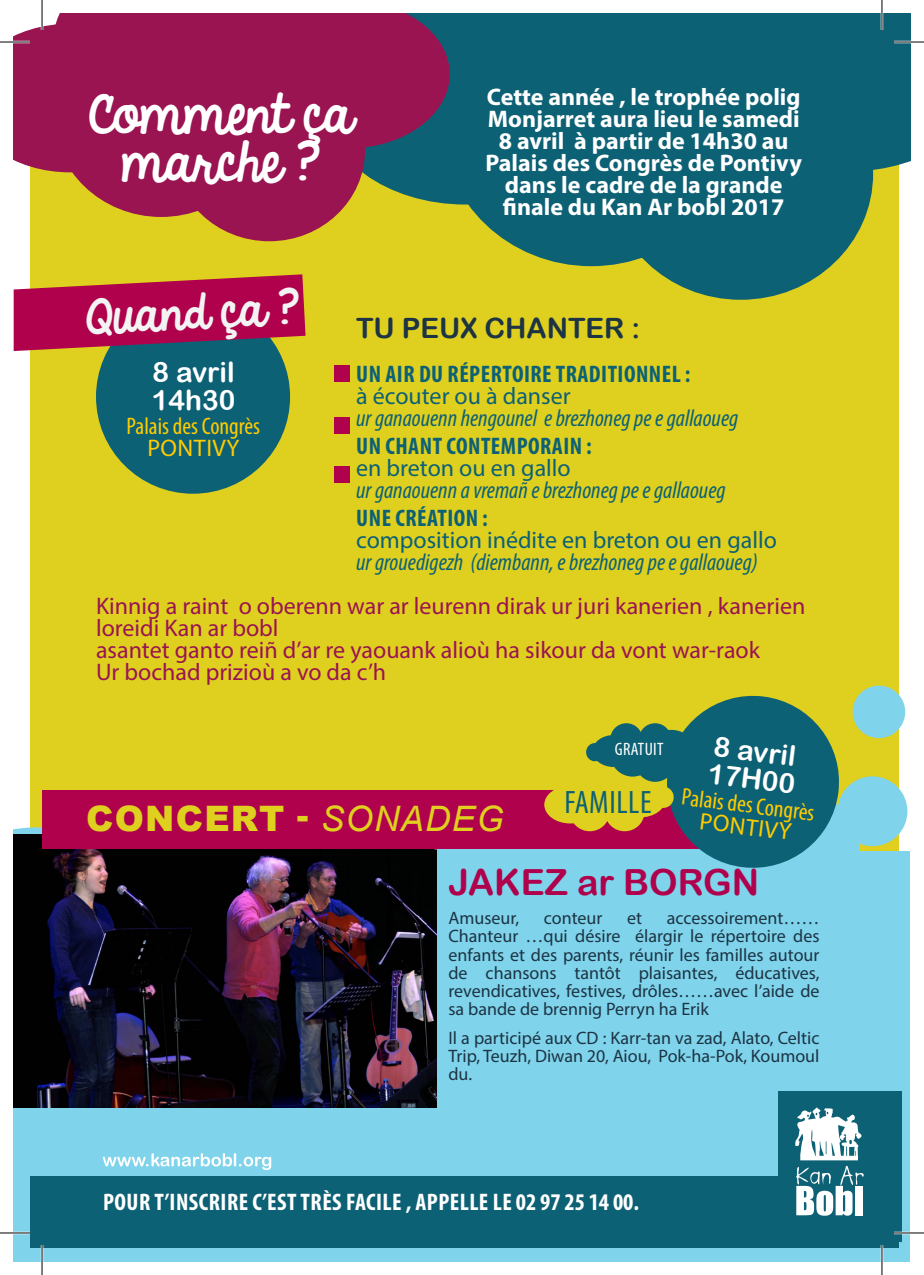
<style>
.page{position:relative;width:924px;height:1275px;background:#fff}
.page>*{position:absolute;margin:0;border:0;box-sizing:border-box;transform-origin:0 0}
.t1{font:48px/48px "KG Always A Good Time";color:#fff;text-align:center}
.t2{font:43.2px "KG Always A Good Time";color:#f3f3f3}
.t3{font:36px "Arial Rounded MT Bold";color:#af014c}
.t4{font:900 35px "Arial";letter-spacing:.035em;color:#dfd01f}
.t5{font:condensed 32.6px "Myriad Pro";letter-spacing:.02em;color:#0d6175}
.t6{font:28px "Arial Rounded MT Bold";color:#fff}
.t7{font:28px "Arial Rounded MT Bold";color:#1c3444}
.t8{font:24px/22px "Myriad Pro";color:#991451}
.t9{font:700 24px/22px "Myriad Pro";color:#fff;text-align:center}
.t10{font:italic condensed 24px "Myriad Pro";color:#0d6175}
.t11{font:24px "Myriad Pro";color:#0d6175}
.t12{font:700 condensed 24px "Myriad Pro";letter-spacing:.02em;color:#0d6175}
.t13{font:700 condensed 24px "Myriad Pro";letter-spacing:.02em;color:#fff}
.t14{font:condensed 24px "Myriad Pro";color:#fc0}
.t15{font:24px "Myriad Pro";letter-spacing:.02em;color:#fc0}
.t16{font:18px/18px "Myriad Pro";color:#1c3444;text-align:justify}
.t17{font:condensed 18px "Myriad Pro";letter-spacing:.02em;color:#fff}
.s1{font-weight:400;font-style:italic}
</style>
<div class="page">
<div style="left:31px;top:32px;width:867px;height:1229px;background:#dfd01f"></div>
<div style="left:340px;top:803px;width:161px;height:171px;background:#7fd3eb;border-radius:50%"></div>
<div style="left:465px;top:803px;width:218px;height:222px;background:#7fd3eb;border-radius:50%"></div>
<div style="left:619px;top:816px;width:154px;height:153px;background:#7fd3eb;border-radius:50%"></div>
<div style="left:748px;top:793px;width:110px;height:111px;background:#7fd3eb;border-radius:50%"></div>
<div style="left:837px;top:776px;width:70px;height:70px;background:#7fd3eb;border-radius:50%"></div>
<div style="left:852px;top:685px;width:52px;height:53px;background:#7fd3eb;border-radius:50%"></div>
<div style="left:14px;top:887px;width:895px;height:374px;background:#7fd3eb"></div>
<div style="left:829px;top:851px;width:80px;height:149px;background:#7fd3eb"></div>
<img style="left:14px;top:834px;width:422px;height:273px">
<div style="left:42px;top:790px;width:736px;height:59px;background:#af014c"></div>
<div style="left:608px;top:47px;width:264px;height:253px;background:#0d6175;border-radius:50%"></div>
<svg style="left:478px;top:217px;width:173px;height:49px;fill:#0d6175"></svg>
<div style="left:31px;top:1176px;width:867px;height:71px;background:#0d6175"></div>
<div style="left:778px;top:1091px;width:123px;height:151px;background:#0d6175"></div>
<div style="left:96px;top:300px;width:194px;height:194px;background:#0d6175;border-radius:50%"></div>
<svg style="left:661px;top:695px;width:182px;height:173px"></svg>
<svg style="left:14px;top:274px;width:291px;height:77px"></svg>
<div style="left:334px;top:365px;width:16px;height:17px;background:#af014c"></div>
<div style="left:334px;top:417px;width:16px;height:16px;background:#af014c"></div>
<div style="left:334px;top:467px;width:16px;height:16px;background:#af014c"></div>
<svg style="left:795px;top:1107px;width:66px;height:53px"></svg>
<svg style="left:796px;top:1166px;width:67px;height:49px"></svg>
<svg style="left:103px;top:1153px;width:168px;height:17px"></svg>
<div style="left:173px;top:59px;width:192px;height:182px;background:#991451;border-radius:50%"></div>
<svg style="left:14px;top:14px;width:895px;height:203px"></svg>
<div style="left:544px;top:786px;width:51px;height:37px;background:#dfd01f;border-radius:50%"></div>
<div style="left:613px;top:780px;width:52px;height:37px;background:#dfd01f;border-radius:50%"></div>
<div style="left:652px;top:786px;width:21px;height:22px;background:#dfd01f;border-radius:50%"></div>
<div style="left:565px;top:762px;width:48px;height:46px;background:#dfd01f;border-radius:50%"></div>
<div style="left:570px;top:793px;width:39px;height:38px;background:#dfd01f;border-radius:50%"></div>
<div style="left:604px;top:793px;width:40px;height:38px;background:#dfd01f;border-radius:50%"></div>
<div style="left:589px;top:768px;width:55px;height:53px;background:#dfd01f;border-radius:50%"></div>
<div style="left:649px;top:730px;width:43px;height:32px;background:#0d6175;border-radius:50%"></div>
<div style="left:592px;top:735px;width:42px;height:32px;background:#0d6175;border-radius:50%"></div>
<div style="left:586px;top:743px;width:17px;height:18px;background:#0d6175;border-radius:50%"></div>
<div style="left:635px;top:742px;width:39px;height:40px;background:#0d6175;border-radius:50%"></div>
<div style="left:638px;top:723px;width:32px;height:32px;background:#0d6175;border-radius:50%"></div>
<div style="left:610px;top:723px;width:32px;height:32px;background:#0d6175;border-radius:50%"></div>
<div style="left:610px;top:732px;width:44px;height:44px;background:#0d6175;border-radius:50%"></div>
<hr style="left:0;top:41px;width:30px;height:2px;background:#fff">
<hr style="left:893px;top:41px;width:30px;height:2px;background:#fff">
<hr style="left:0;top:1231px;width:30px;height:3px;background:#fff">
<hr style="left:893px;top:1231px;width:30px;height:3px;background:#fff">
<hr style="left:41px;top:0;width:2px;height:30px;background:#fff">
<hr style="left:41px;top:1245px;width:2px;height:30px;background:#fff">
<hr style="left:880px;top:0;width:2px;height:30px;background:#fff">
<hr style="left:880px;top:1245px;width:2px;height:30px;background:#fff">
<hr style="left:0;top:42px;width:30px;height:1px;background:#000">
<hr style="left:893px;top:42px;width:30px;height:1px;background:#000">
<hr style="left:0;top:1232px;width:30px;height:1px;background:#000">
<hr style="left:893px;top:1232px;width:30px;height:1px;background:#000">
<hr style="left:42px;top:0;width:1px;height:30px;background:#000">
<hr style="left:42px;top:1245px;width:1px;height:30px;background:#000">
<hr style="left:881px;top:0;width:1px;height:30px;background:#000">
<hr style="left:881px;top:1245px;width:1px;height:30px;background:#000">
<p class="t1" style="left:89px;top:93px;width:265px">Comment ça marche ?</p>
<p class="t9" style="left:485px;top:85px;width:318px">Cette année , le trophée polig<br>Monjarret aura lieu le samedi<br>8 avril à partir de 14h30 au<br>Palais des Congrès de Pontivy dans le cadre de la grande finale du Kan Ar bobl 2017</p>
<p class="t2" style="left:84px;top:285px;width:215px;rotate:-3deg">Quand ça ?</p>
<p class="t6" style="left:152px;top:355px;width:84px">8 avril</p>
<p class="t6" style="left:152px;top:383px;width:85px">14h30</p>
<p class="t14" style="left:127px;top:411px;width:135px">Palais des Congrès</p>
<p class="t15" style="left:147px;top:433px;width:94px">PONTIVY</p>
<p class="t7" style="left:356px;top:312px;width:285px">TU PEUX CHANTER :</p>
<p class="t12" style="left:356px;top:359px;width:335px">UN AIR DU RÉPERTOIRE TRADITIONNEL :</p>
<p class="t11" style="left:356px;top:381px;width:216px">à écouter ou à danser</p>
<p class="t10" style="left:356px;top:404px;width:383px">ur ganaouenn hengounel e brezhoneg pe e gallaoueg</p>
<p class="t12" style="left:356px;top:431px;width:237px">UN CHANT CONTEMPORAIN :</p>
<p class="t11" style="left:356px;top:453px;width:216px">en breton ou en gallo</p>
<p class="t10" style="left:356px;top:475px;width:371px">ur ganaouenn a vremañ e brezhoneg pe e gallaoueg</p>
<p class="t12" style="left:356px;top:502px;width:133px">UNE CRÉATION :</p>
<p class="t11" style="left:356px;top:524px;width:422px">composition inédite en breton ou en gallo</p>
<p class="t10" style="left:356px;top:547px;width:403px">ur grouedigezh (diembann, e brezhoneg pe e gallaoueg)</p>
<p class="t8" style="left:96px;top:594px;width:710px">Kinnig a raint o oberenn war ar leurenn dirak ur juri kanerien , kanerien loreidi Kan ar bobl</p>
<p class="t8" style="left:96px;top:638px;width:665px">asantet ganto reiñ d’ar re yaouank alioù ha sikour da vont war-raok</p>
<p class="t8" style="left:96px;top:660px;width:292px">Ur bochad prizioù a vo da c’h</p>
<p class="t4" style="left:86px;top:793px;width:419px">CONCERT - <span class="s1">SONADEG</span></p>
<p class="t17" style="left:614px;top:738px;width:50px">GRATUIT</p>
<p class="t5" style="left:564px;top:782px;width:89px">FAMILLE</p>
<p class="t6" style="left:715px;top:729px;width:84px;rotate:7deg">8 avril</p>
<p class="t6" style="left:709px;top:757px;width:89px;rotate:7deg">17H00</p>
<p class="t14" style="left:683px;top:782px;width:135px;rotate:7deg">Palais des Congrès</p>
<p class="t15" style="left:701px;top:806px;width:94px;rotate:7deg">PONTIVY</p>
<p class="t3" style="left:448px;top:861px;width:312px">JAKEZ ar BORGN</p>
<p class="t16" style="left:448px;top:909px;width:72px">Amuseur,</p>
<p class="t16" style="left:543px;top:909px;width:60px">conteur</p>
<p class="t16" style="left:626px;top:909px;width:16px">et</p>
<p class="t16" style="left:448px;top:909px;width:372px;text-indent:218px">accessoirement…… Chanteur …qui désire élargir le répertoire des enfants et des parents, réunir les familles autour de chansons tantôt plaisantes, éducatives, revendicatives, festives, drôles……avec l’aide de sa bande de brennig Perryn ha Erik</p>
<p class="t16" style="left:448px;top:1028px;width:372px">Il a participé aux CD : Karr-tan va zad, Alato, Celtic Trip, Teuzh, Diwan 20, Aiou, Pok-ha-Pok, Koumoul du.</p>
<p class="t13" style="left:103px;top:1187px;width:537px">POUR T’INSCRIRE C’EST TRÈS FACILE , APPELLE LE 02 97 25 14 00.</p>
</div>
